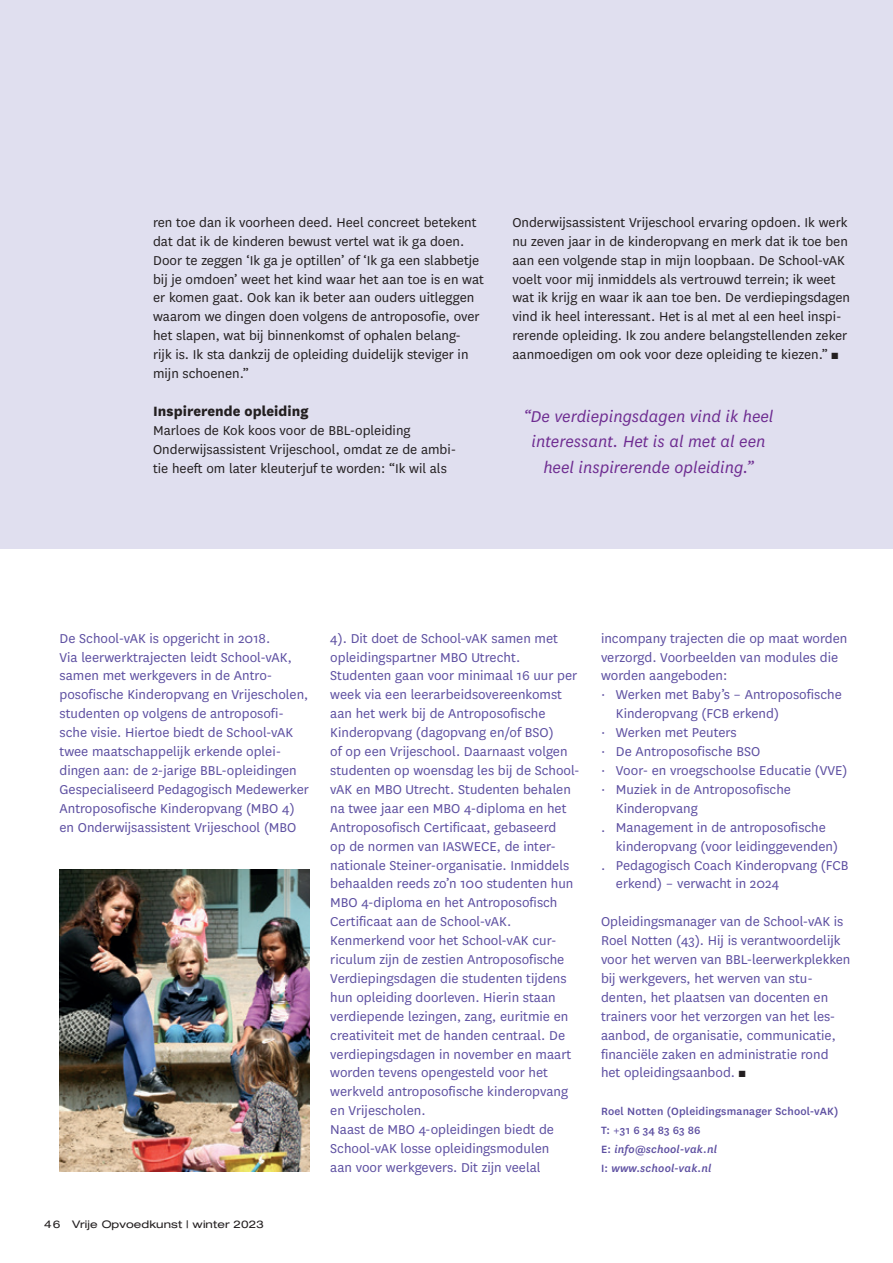
<style>
.page{position:relative;width:893px;height:1263px;background:#fff}
.page>*{position:absolute;margin:0;border:0;box-sizing:border-box;transform-origin:0 0}
.q-quote{font:italic 18.3px/25.5px "National";letter-spacing:.005em;color:#6e2c91;text-align:center}
.s-subkop{font:800 15.75px "National";letter-spacing:.005em;color:#231f20}
.b-broodtext{font:15px/18.9px "National";color:#5d4fa1}
.b-broodtext-2{font:15px/18.9px "National";color:#231f20}
.bj-broodtextjump{font:15px/18.9px "National";color:#5d4fa1}
.o-onderschrift{font:500 12.3px "National";letter-spacing:.015em;color:#5d4fa1}
.o-onderschrift-2{font:italic 500 12.3px "National";letter-spacing:.015em;color:#5d4fa1}
.t1{font:expanded 10.5px "Helvetica Neue LT Std";letter-spacing:.01em;color:#231f20;scale:1.08 1}
.s1{color:#231f20}
.s2{font-style:normal}
</style>
<div class="page">
<div style="left:0;top:0;width:893px;height:548px;background:#e0dfef"></div>
<img style="left:60px;top:869px;width:249px;height:303px">
<p class="b-broodtext-2" style="left:153px;top:212px;width:332px">ren toe dan ik voorheen deed. Heel concreet betekent dat dat ik de kinderen bewust vertel wat ik ga doen.<br>Door te zeggen ‘Ik ga je optillen’ of ‘Ik ga een slabbetje bij je omdoen’ weet het kind waar het aan toe is en wat er komen gaat. Ook kan ik beter aan ouders uitleggen waarom we dingen doen volgens de antroposofie, over het slapen, wat bij binnenkomst of ophalen belang-<br>rijk is. Ik sta dankzij de opleiding duidelijk steviger in mijn schoenen.”</p>
<p class="s-subkop" style="left:153px;top:400px;width:157px">Inspirerende opleiding</p>
<p class="b-broodtext-2" style="left:153px;top:420px;width:305px">Marloes de Kok koos voor de BBL-opleiding<br>Onderwijsassistent Vrijeschool, omdat ze de ambi&shy;tie heeft om later kleuterjuf te worden: “Ik wil als</p>
<p class="b-broodtext-2" style="left:512px;top:212px;width:339px">Onderwijsassistent Vrijeschool ervaring opdoen. Ik werk nu zeven jaar in de kinderopvang en merk dat ik toe ben aan een volgende stap in mijn loopbaan. De School-vAK voelt voor mij inmiddels als vertrouwd terrein; ik weet wat ik krijg en waar ik aan toe ben. De verdiepingsdagen vind ik heel interessant. Het is al met al een heel inspi&shy;rerende opleiding. Ik zou andere belangstellenden zeker aanmoedigen om ook voor deze opleiding te kiezen.” ■</p>
<p class="q-quote" style="left:524px;top:403px;width:251px">“De verdiepingsdagen vind ik heel interessant. Het is al met al een heel inspirerende opleiding.”</p>
<p class="b-broodtext" style="left:60px;top:628px;width:251px">De School-vAK is opgericht in 2018.<br>Via leerwerktrajecten leidt School-vAK, samen met werkgevers in de Antro&shy;posofische Kinderopvang en Vrijescholen, studenten op volgens de antroposofi&shy;sche visie. Hiertoe biedt de School-vAK twee maatschappelijk erkende oplei&shy;dingen aan: de 2-jarige BBL-opleidingen Gespecialiseerd Pedagogisch Medewerker Antroposofische Kinderopvang (MBO 4) en Onderwijsassistent Vrijeschool (MBO</p>
<p class="b-broodtext" style="left:330px;top:628px;width:229px">4). Dit doet de School-vAK samen met opleidingspartner MBO Utrecht.</p>
<p class="b-broodtext" style="left:330px;top:666px;width:251px">Studenten gaan voor minimaal 16 uur per week via een leerarbeidsovereenkomst aan het werk bij de Antroposofische Kinderopvang (dagopvang en/of BSO)<br>of op een Vrijeschool. Daarnaast volgen studenten op woensdag les bij de School&shy;vAK en MBO Utrecht. Studenten behalen na twee jaar een MBO 4-diploma en het Antroposofisch Certificaat, gebaseerd<br>op de normen van IASWECE, de inter&shy;nationale Steiner-organisatie. Inmiddels behaalden reeds zo’n 100 studenten hun MBO 4-diploma en het Antroposofisch Certificaat aan de School-vAK.<br>Kenmerkend voor het School-vAK cur&shy;riculum zijn de zestien Antroposofische Verdiepingsdagen die studenten tijdens hun opleiding doorleven. Hierin staan verdiepende lezingen, zang, euritmie en creativiteit met de handen centraal. De verdiepingsdagen in november en maart worden tevens opengesteld voor het werkveld antroposofische kinderopvang en Vrijescholen.</p>
<p class="b-broodtext" style="left:330px;top:1119px;width:225px">Naast de MBO 4-opleidingen biedt de<br>School-vAK losse opleidingsmodulen aan voor werkgevers. Dit zijn veelal</p>
<p class="t1" style="left:44px;top:1218px;width:205px">46 Vrije Opvoedkunst | winter 2023</p>
<p class="b-broodtext" style="left:601px;top:628px;width:248px">incompany trajecten die op maat worden verzorgd. Voorbeelden van modules die worden aangeboden:</p>
<p class="bj-broodtextjump" style="left:616px;top:685px;width:228px;text-indent:-15px">∙ Werken met Baby’s – Antroposofische<br>Kinderopvang (FCB erkend)</p>
<p class="bj-broodtextjump" style="left:601px;top:722px;width:137px">∙ Werken met Peuters</p>
<p class="bj-broodtextjump" style="left:601px;top:741px;width:161px">∙ De Antroposofische BSO</p>
<p class="bj-broodtextjump" style="left:601px;top:760px;width:248px">∙ Voor- en vroegschoolse Educatie (VVE)</p>
<p class="bj-broodtextjump" style="left:616px;top:779px;width:177px;text-indent:-15px">∙ Muziek in de Antroposofische<br>Kinderopvang</p>
<p class="bj-broodtextjump" style="left:616px;top:817px;width:224px;text-indent:-15px">. Management in de antroposofische kinderopvang (voor leidinggevenden)</p>
<p class="bj-broodtextjump" style="left:616px;top:855px;width:234px;text-indent:-15px">. Pedagogisch Coach Kinderopvang (FCB erkend) – verwacht in 2024</p>
<p class="b-broodtext" style="left:601px;top:911px;width:251px">Opleidingsmanager van de School-vAK is Roel Notten (43). Hij is verantwoordelijk voor het werven van BBL-leerwerkplekken bij werkgevers, het werven van stu&shy;denten, het plaatsen van docenten en trainers voor het verzorgen van het les&shy;aanbod, de organisatie, communicatie, financiële zaken en administratie rond het opleidingsaanbod. <span class="s1">■</span></p>
<p class="o-onderschrift" style="left:601px;top:1103px;width:239px">Roel Notten (Opleidingsmanager School-vAK)</p>
<p class="o-onderschrift" style="left:601px;top:1122px;width:101px">T: +31 6 34 83 63 86</p>
<p class="o-onderschrift-2" style="left:601px;top:1141px;width:117px"><span class="s2">E:</span> info@school-vak.nl</p>
<p class="o-onderschrift-2" style="left:601px;top:1160px;width:112px"><span class="s2">I:</span> www.school-vak.nl</p>
</div>
